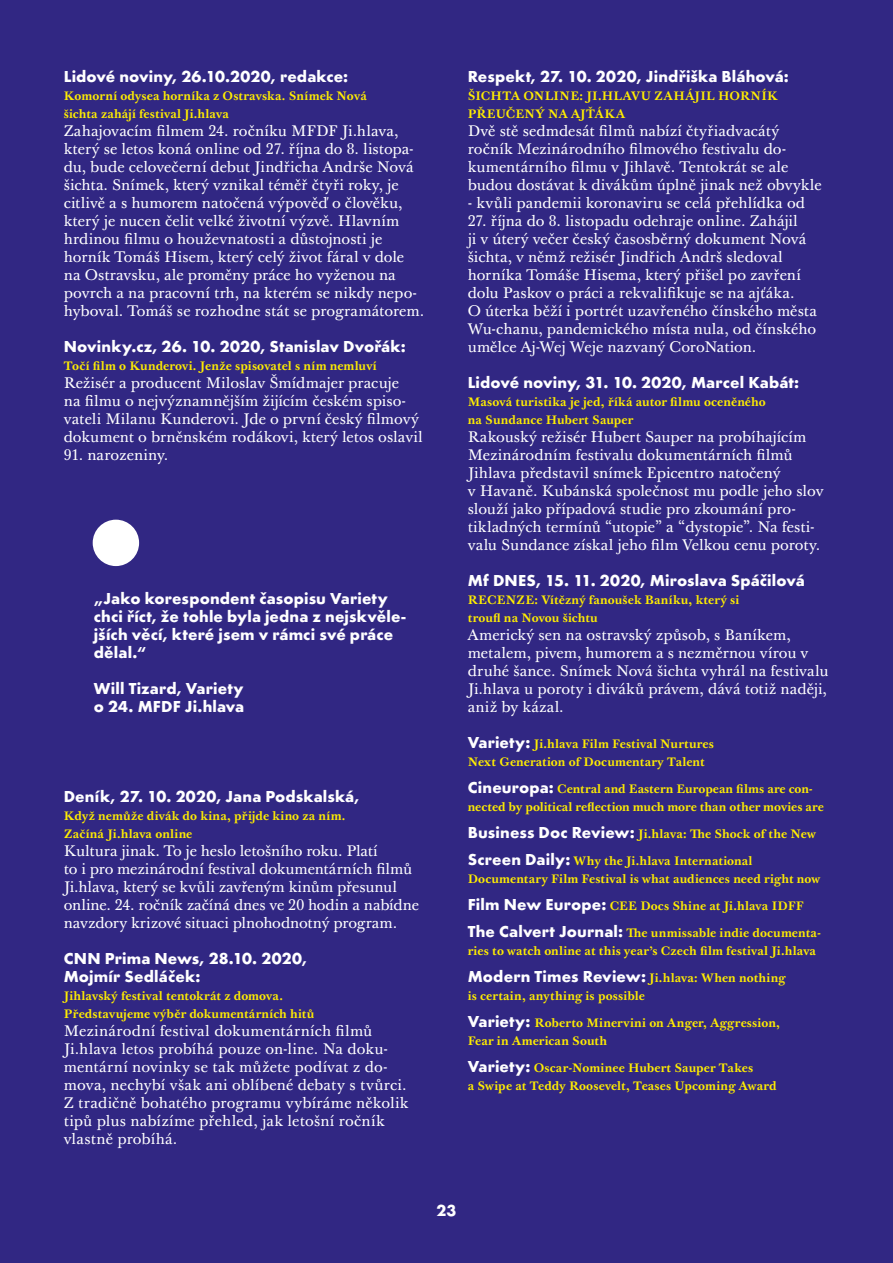
<style>
.page{position:relative;width:893px;height:1263px;background:#312783}
.page>*{position:absolute;margin:0;border:0;box-sizing:border-box;transform-origin:0 0}
.t1{font:700 16.5px/18px "Futiglau Odstupnovana";letter-spacing:.01em;color:#fff}
.t2{font:15px/18px "Baskerville 10 Pro";color:#fff}
.t3{font:700 12px/18px "Baskerville 10 Pro";letter-spacing:.015em;color:#ffed00}
.s1{font-family:"Futiglau Odstupnovana";font-size:16.5px;color:#fff}
</style>
<div class="page">
<div style="left:93px;top:520px;width:46px;height:46px;background:#fff;border-radius:50%"></div>
<p class="t1" style="left:64px;top:67px;width:286px">Lidové noviny, 26.10.2020, redakce:</p>
<p class="t3" style="left:64px;top:87px;width:304px">Komorní odysea horníka z Ostravska. Snímek Nová šichta zahájí festival Ji.hlava</p>
<p class="t2" style="left:64px;top:123px;width:362px">Zahajovacím filmem 24. ročníku MFDF Ji.hlava, který se letos koná online od 27. října do 8. listopa&shy;du, bude celovečerní debut Jindřicha Andrše Nová šichta. Snímek, který vznikal téměř čtyři roky, je citlivě a s humorem natočená výpověď o člověku, který je nucen čelit velké životní výzvě. Hlavním hrdinou filmu o houževnatosti a důstojnosti je horník Tomáš Hisem, který celý život fáral v dole na Ostravsku, ale proměny práce ho vyženou na povrch a na pracovní trh, na kterém se nikdy nepo&shy;hyboval. Tomáš se rozhodne stát se programátorem.</p>
<p class="t1" style="left:64px;top:337px;width:344px">Novinky.cz, 26. 10. 2020, Stanislav Dvořák:</p>
<p class="t3" style="left:64px;top:357px;width:314px">Točí film o Kunderovi. Jenže spisovatel s ním nemluví</p>
<p class="t2" style="left:64px;top:375px;width:361px">Režisér a producent Miloslav Šmídmajer pracuje<br>na filmu o nejvýznamnějším žijícím českém spiso&shy;vateli Milanu Kunderovi. Jde o první český filmový dokument o brněnském rodákovi, který letos oslavil</p>
<p class="t2" style="left:64px;top:447px;width:106px">91. narozeniny.</p>
<p class="t1" style="left:94px;top:589px;width:313px">„Jako korespondent časopisu Variety chci říct, že tohle byla jedna z nejskvěle&shy;jších věcí, které jsem v rámci své práce dělal.“</p>
<p class="t1" style="left:94px;top:679px;width:152px">Will Tizard, Variety o 24. MFDF Ji.hlava</p>
<p class="t1" style="left:64px;top:787px;width:297px">Deník, 27. 10. 2020, Jana Podskalská,</p>
<p class="t3" style="left:64px;top:808px;width:283px">Když nemůže divák do kina, přijde kino za ním.<br>Začíná Ji.hlava online</p>
<p class="t2" style="left:64px;top:843px;width:357px">Kultura jinak. To je heslo letošního roku. Platí<br>to i pro mezinárodní festival dokumentárních filmů Ji.hlava, který se kvůli zavřeným kinům přesunul online. 24. ročník začíná dnes ve 20 hodin a nabídne navzdory krizové situaci plnohodnotný program.</p>
<p class="t1" style="left:64px;top:949px;width:245px">CNN Prima News, 28.10. 2020,<br>Mojmír Sedláček:</p>
<p class="t3" style="left:64px;top:988px;width:252px">Jihlavský festival tentokrát z domova.<br>Představujeme výběr dokumentárních hitů</p>
<p class="t2" style="left:64px;top:1023px;width:346px">Mezinárodní festival dokumentárních filmů Ji.hlava letos probíhá pouze on-line. Na doku&shy;mentární novinky se tak můžete podívat z do&shy;mova, nechybí však ani oblíbené debaty s tvůrci.<br>Z tradičně bohatého programu vybíráme několik tipů plus nabízíme přehled, jak letošní ročník vlastně probíhá.</p>
<p class="t1" style="left:468px;top:67px;width:323px">Respekt, 27. 10. 2020, Jindřiška Bláhová:</p>
<p class="t3" style="left:468px;top:87px;width:312px">ŠICHTA ONLINE: JI.HLAVU ZAHÁJIL HORNÍK<br>PŘEUČENÝ NA AJŤÁKA</p>
<p class="t2" style="left:468px;top:123px;width:355px">Dvě stě sedmdesát filmů nabízí čtyřiadvacátý ročník Mezinárodního filmového festivalu do&shy;kumentárního filmu v Jihlavě. Tentokrát se ale budou dostávat k divákům úplně jinak než obvykle</p>
<p class="t2" style="left:468px;top:195px;width:339px">- kvůli pandemii koronaviru se celá přehlídka od</p>
<p class="t2" style="left:468px;top:213px;width:351px">27. října do 8. listopadu odehraje online. Zahájil<br>ji v úterý večer český časosběrný dokument Nová šichta, v němž režisér Jindřich Andrš sledoval horníka Tomáše Hisema, který přišel po zavření dolu Paskov o práci a rekvalifikuje se na ajťáka.<br>O úterka běží i portrét uzavřeného čínského města Wu-chanu, pandemického místa nula, od čínského umělce Aj-Wej Weje nazvaný CoroNation.</p>
<p class="t1" style="left:468px;top:373px;width:333px">Lidové noviny, 31. 10. 2020, Marcel Kabát:</p>
<p class="t3" style="left:468px;top:393px;width:299px">Masová turistika je jed, říká autor filmu oceněného na Sundance Hubert Sauper</p>
<p class="t2" style="left:468px;top:429px;width:357px">Rakouský režisér Hubert Sauper na probíhajícím Mezinárodním festivalu dokumentárních filmů Jihlava představil snímek Epicentro natočený<br>v Havaně. Kubánská společnost mu podle jeho slov slouží jako případová studie pro zkoumání pro&shy;tikladných termínů “utopie” a “dystopie”. Na festi&shy;valu Sundance získal jeho film Velkou cenu poroty.</p>
<p class="t1" style="left:468px;top:571px;width:338px">Mf DNES, 15. 11. 2020, Miroslava Spáčilová</p>
<p class="t3" style="left:468px;top:592px;width:273px">RECENZE: Vítězný fanoušek Baníku, který si troufl na Novou šichtu</p>
<p class="t2" style="left:468px;top:627px;width:362px">Americký sen na ostravský způsob, s Baníkem, metalem, pivem, humorem a s nezměrnou vírou v druhé šance. Snímek Nová šichta vyhrál na festivalu Ji.hlava u poroty i diváků právem, dává totiž naději, aniž by kázal.</p>
<p class="t3" style="left:468px;top:736px;width:248px"><span class="s1">Variety:</span> Ji.hlava Film Festival Nurtures<br>Next Generation of Documentary Talent</p>
<p class="t3" style="left:468px;top:781px;width:358px"><span class="s1">Cineuropa:</span> Central and Eastern European films are con&shy;nected by political reflection much more than other movies are</p>
<p class="t3" style="left:468px;top:826px;width:350px"><span class="s1">Business Doc Review:</span> Ji.hlava: The Shock of the New</p>
<p class="t3" style="left:468px;top:853px;width:354px"><span class="s1">Screen Daily:</span> Why the Ji.hlava International<br>Documentary Film Festival is what audiences need right now</p>
<p class="t3" style="left:468px;top:898px;width:337px"><span class="s1">Film New Europe:</span> CEE Docs Shine at Ji.hlava IDFF</p>
<p class="t3" style="left:468px;top:925px;width:354px"><span class="s1">The Calvert Journal:</span> The unmissable indie documenta&shy;ries to watch online at this year’s Czech film festival Ji.hlava</p>
<p class="t3" style="left:468px;top:970px;width:320px"><span class="s1">Modern Times Review:</span> Ji.hlava: When nothing is certain, anything is possible</p>
<p class="t3" style="left:468px;top:1015px;width:314px"><span class="s1">Variety:</span> Roberto Minervini on Anger, Aggression,<br>Fear in American South</p>
<p class="t3" style="left:468px;top:1060px;width:310px"><span class="s1">Variety:</span> Oscar-Nominee Hubert Sauper Takes<br>a Swipe at Teddy Roosevelt, Teases Upcoming Award</p>
<p class="t1" style="left:436px;top:1201px;width:21px">23</p>
</div>
